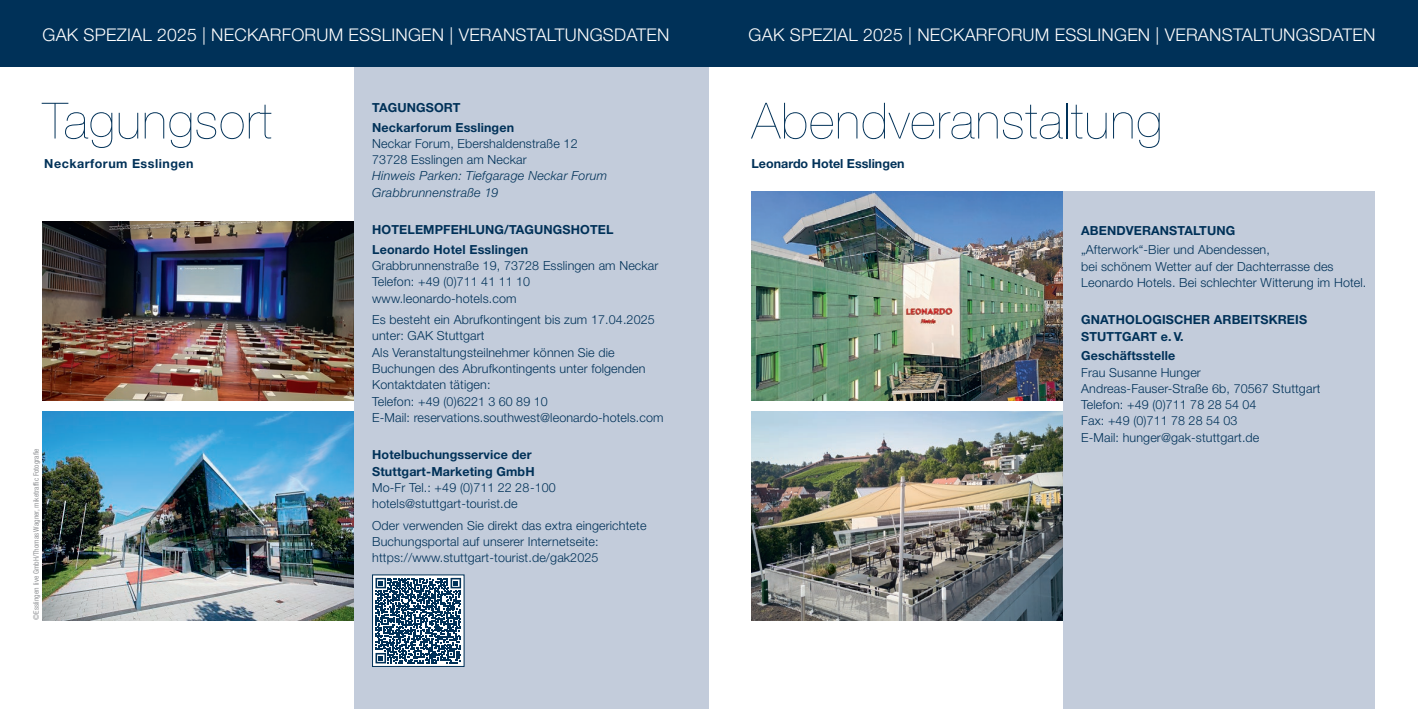
<style>
.page{position:relative;width:1418px;height:709px;background:#fff}
.page>*{position:absolute;margin:0;border:0;box-sizing:border-box;transform-origin:0 0}
.t1{font:200 50px "Helvetica Neue LT Std";letter-spacing:.02em;color:#003158}
.t2{font:300 17.5px "Helvetica Neue LT Std";letter-spacing:.015em;color:#fff}
.t3{font:300 12.5px/16.2px "Helvetica Neue LT Std";letter-spacing:.01em;color:#003158}
.t4{font:700 12.5px/16.2px "Helvetica Neue LT Std";letter-spacing:.01em;color:#003158}
.t5{font:italic 300 12.5px/16.2px "Helvetica Neue LT Std";letter-spacing:.02em;color:#003158}
.t6{font:700 12.5px "Helvetica Neue LT Std";letter-spacing:.04em;color:#003158}
.t7{font:condensed 7.5px "Helvetica Neue LT Std";color:#939598}
</style>
<div class="page">
<div style="left:709px;top:0;width:708px;height:67px;background:#003158"></div>
<div style="left:0;top:0;width:709px;height:67px;background:#003158"></div>
<img style="left:43px;top:221px;width:311px;height:179px">
<img style="left:751px;top:191px;width:312px;height:209px">
<img style="left:751px;top:411px;width:312px;height:209px">
<img style="left:43px;top:411px;width:311px;height:209px">
<div style="left:354px;top:67px;width:355px;height:642px;background:#c3ccdb"></div>
<div style="left:1063px;top:191px;width:312px;height:518px;background:#c3ccdb"></div>
<svg style="left:374px;top:576px;width:88px;height:88px"></svg>
<svg style="left:375px;top:578px;width:86px;height:85px"></svg>
<h2 class="t2" style="left:43px;top:24px;width:628px">GAK SPEZIAL 2025 | NECKARFORUM ESSLINGEN | VERANSTALTUNGSDATEN</h2>
<h2 class="t2" style="left:748px;top:24px;width:628px">GAK SPEZIAL 2025 | NECKARFORUM ESSLINGEN | VERANSTALTUNGSDATEN</h2>
<h1 class="t1" style="left:43px;top:92px;width:231px">Tagungsort</h1>
<p class="t6" style="left:44px;top:156px;width:151px">Neckarforum Esslingen</p>
<p class="t7" style="left:32px;top:620px;width:173px;rotate:-90deg">©Esslingen live GmbH/Thomas Wagner, miketraffic Fotografie</p>
<p class="t4" style="left:372px;top:97px;width:143px;line-height:19.8px">TAGUNGSORT<br>Neckarforum Esslingen</p>
<p class="t3" style="left:372px;top:135px;width:207px">Neckar Forum, Ebershaldenstraße 12<br>73728 Esslingen am Neckar</p>
<p class="t5" style="left:372px;top:167px;width:237px">Hinweis Parken: Tiefgarage Neckar Forum<br>Grabbrunnenstraße 19</p>
<p class="t4" style="left:372px;top:219px;width:243px;line-height:19.8px">HOTELEMPFEHLUNG/TAGUNGSHOTEL<br>Leonardo Hotel Esslingen</p>
<p class="t3" style="left:372px;top:257px;width:288px">Grabbrunnenstraße 19, 73728 Esslingen am Neckar<br>Telefon: +49 (0)711 41 11 10 www.leonardo-hotels.com</p>
<p class="t3" style="left:372px;top:311px;width:293px">Es besteht ein Abrufkontingent bis zum 17.04.2025 unter: GAK Stuttgart<br>Als Veranstaltungsteilnehmer können Sie die Buchungen des Abrufkontingents unter folgenden Kontaktdaten tätigen:<br>Telefon: +49 (0)6221 3 60 89 10<br>E-Mail: reservations.southwest@leonardo-hotels.com</p>
<p class="t4" style="left:372px;top:446px;width:164px">Hotelbuchungsservice der<br>Stuttgart-Marketing GmbH</p>
<p class="t3" style="left:372px;top:479px;width:185px">Mo-Fr Tel.: +49 (0)711 22 28-100 hotels@stuttgart-tourist.de</p>
<p class="t3" style="left:372px;top:517px;width:276px">Oder verwenden Sie direkt das extra eingerichtete<br>Buchungsportal auf unserer Internetseite: https://www.stuttgart-tourist.de/gak2025</p>
<h1 class="t1" style="left:751px;top:92px;width:412px">Abendveranstaltung</h1>
<p class="t4" style="left:751px;top:156px;width:154px">Leonardo Hotel Esslingen</p>
<p class="t4" style="left:1081px;top:222px;width:156px">ABENDVERANSTALTUNG</p>
<p class="t3" style="left:1081px;top:241px;width:287px">„Afterwork“-Bier und Abendessen,<br>bei schönem Wetter auf der Dachterrasse des<br>Leonardo Hotels. Bei schlechter Witterung im Hotel.</p>
<p class="t4" style="left:1081px;top:311px;width:227px">GNATHOLOGISCHER ARBEITSKREIS<br>STUTTGART e. V.</p>
<p class="t4" style="left:1081px;top:347px;width:96px">Geschäftsstelle</p>
<p class="t3" style="left:1081px;top:364px;width:241px">Frau Susanne Hunger<br>Andreas-Fauser-Straße 6b, 70567 Stuttgart<br>Telefon: +49 (0)711 78 28 54 04<br>Fax: +49 (0)711 78 28 54 03<br>E-Mail: hunger@gak-stuttgart.de</p>
</div>
